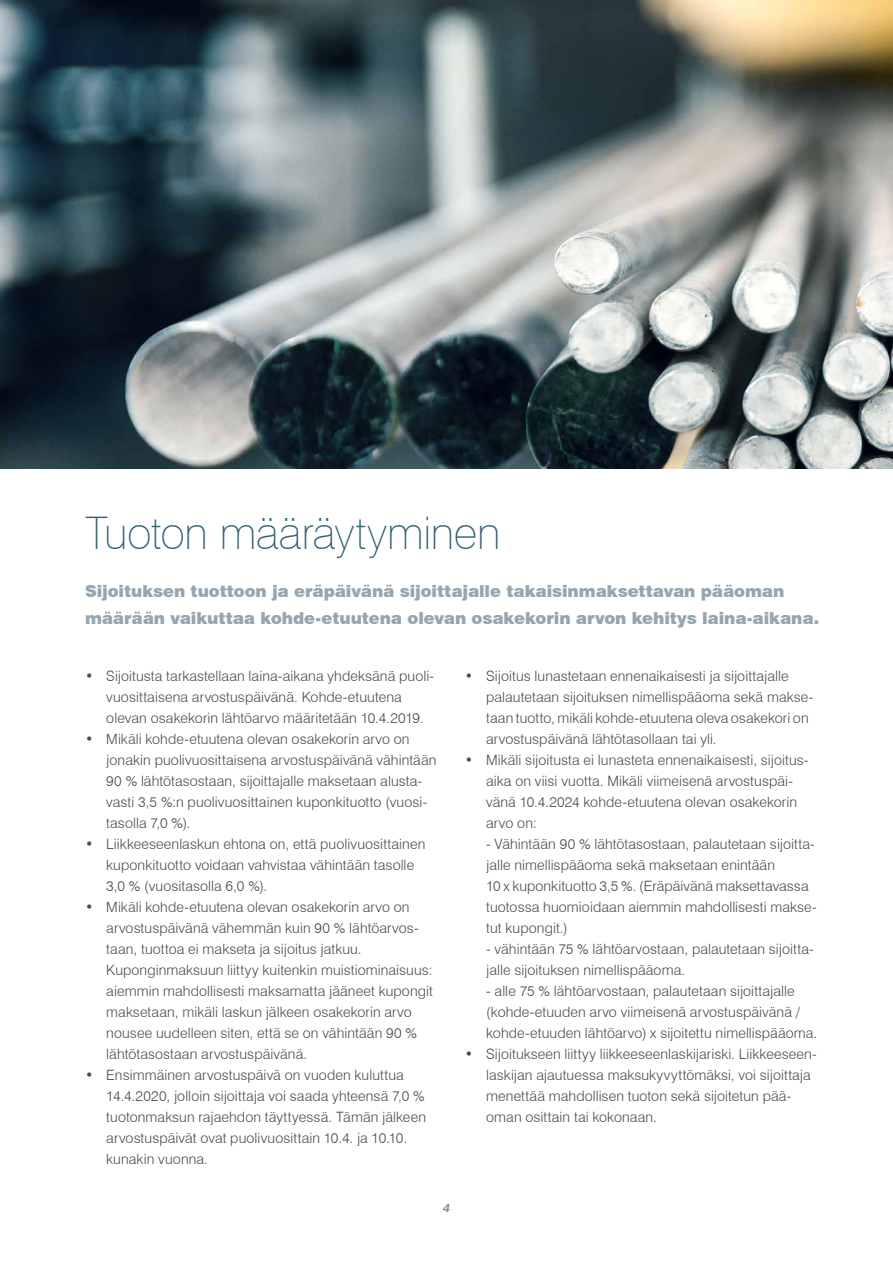
<style>
.page{position:relative;width:893px;height:1263px;background:#fff}
.page>*{position:absolute;margin:0;border:0;box-sizing:border-box;transform-origin:0 0}
.t1{font:100 45px "Swiss 721 BT";letter-spacing:-.005em;color:#356275}
.t2{font:900 16.5px/27px "Swiss 721 BT";letter-spacing:-.005em;color:#96a5af}
.t3{font:300 14.25px/21px "Swiss 721 BT";letter-spacing:.005em;color:#4a4a49}
.t4{font:italic 700 12px "Swiss 721 BT";color:#6f92a4}
</style>
<div class="page">
<img style="left:0;top:0;width:893px;height:469px">
<h1 class="t1" style="left:85px;top:505px;width:417px">Tuoton määräytyminen</h1>
<p class="t2" style="left:85px;top:577px;width:736px">Sijoituksen tuottoon ja eräpäivänä sijoittajalle takaisinmaksettavan pääoman määrään vaikuttaa kohde-etuutena olevan osakekorin arvon kehitys laina-aikana.</p>
<p class="t3" style="left:106px;top:665px;width:329px;text-indent:-21px">• Sijoitusta tarkastellaan laina-aikana yhdeksänä puoli&shy;vuosittaisena arvostuspäivänä. Kohde-etuutena olevan osakekorin lähtöarvo määritetään 10.4.2019.</p>
<p class="t3" style="left:106px;top:728px;width:332px;text-indent:-21px">• Mikäli kohde-etuutena olevan osakekorin arvo on jonakin puolivuosittaisena arvostuspäivänä vähintään 90 % lähtötasostaan, sijoittajalle maksetaan alusta&shy;vasti 3,5 %:n puolivuosittainen kuponkituotto (vuosi&shy;tasolla 7,0 %).</p>
<p class="t3" style="left:106px;top:833px;width:321px;text-indent:-21px">• Liikkeeseenlaskun ehtona on, että puolivuosittainen kuponkituotto voidaan vahvistaa vähintään tasolle<br>3,0 % (vuositasolla 6,0 %).</p>
<p class="t3" style="left:106px;top:896px;width:328px;text-indent:-21px">• Mikäli kohde-etuutena olevan osakekorin arvo on arvostuspäivänä vähemmän kuin 90 % lähtöarvos&shy;taan, tuottoa ei makseta ja sijoitus jatkuu.<br>Kuponginmaksuun liittyy kuitenkin muistiominaisuus: aiemmin mahdollisesti maksamatta jääneet kupongit maksetaan, mikäli laskun jälkeen osakekorin arvo nousee uudelleen siten, että se on vähintään 90 % lähtötasostaan arvostuspäivänä.</p>
<p class="t3" style="left:106px;top:1064px;width:321px;text-indent:-21px">• Ensimmäinen arvostuspäivä on vuoden kuluttua 14.4.2020, jolloin sijoittaja voi saada yhteensä 7,0 % tuotonmaksun rajaehdon täyttyessä. Tämän jälkeen arvostuspäivät ovat puolivuosittain 10.4. ja 10.10. kunakin vuonna.</p>
<p class="t4" style="left:443px;top:1200px;width:8px">4</p>
<p class="t3" style="left:486px;top:665px;width:329px;text-indent:-21px">• Sijoitus lunastetaan ennenaikaisesti ja sijoittajalle palautetaan sijoituksen nimellispääoma sekä makse&shy;taan tuotto, mikäli kohde-etuutena oleva osakekori on arvostuspäivänä lähtötasollaan tai yli.</p>
<p class="t3" style="left:486px;top:749px;width:324px;text-indent:-21px">• Mikäli sijoitusta ei lunasteta ennenaikaisesti, sijoitus&shy;aika on viisi vuotta. Mikäli viimeisenä arvostuspäi&shy;vänä 10.4.2024 kohde-etuutena olevan osakekorin arvo on:</p>
<p class="t3" style="left:486px;top:833px;width:332px">- Vähintään 90 % lähtötasostaan, palautetaan sijoitta&shy;jalle nimellispääoma sekä maksetaan enintään<br>10 x kuponkituotto 3,5 %. (Eräpäivänä maksettavassa tuotossa huomioidaan aiemmin mahdollisesti makse&shy;tut kupongit.)</p>
<p class="t3" style="left:486px;top:938px;width:329px">- vähintään 75 % lähtöarvostaan, palautetaan sijoitta&shy;jalle sijoituksen nimellispääoma.</p>
<p class="t3" style="left:486px;top:980px;width:333px">- alle 75 % lähtöarvostaan, palautetaan sijoittajalle (kohde-etuuden arvo viimeisenä arvostuspäivänä / kohde-etuuden lähtöarvo) x sijoitettu nimellispääoma.</p>
<p class="t3" style="left:486px;top:1043px;width:332px;text-indent:-21px">• Sijoitukseen liittyy liikkeeseenlaskijariski. Liikkeeseen&shy;laskijan ajautuessa maksukyvyttömäksi, voi sijoittaja menettää mahdollisen tuoton sekä sijoitetun pää&shy;oman osittain tai kokonaan.</p>
</div>
